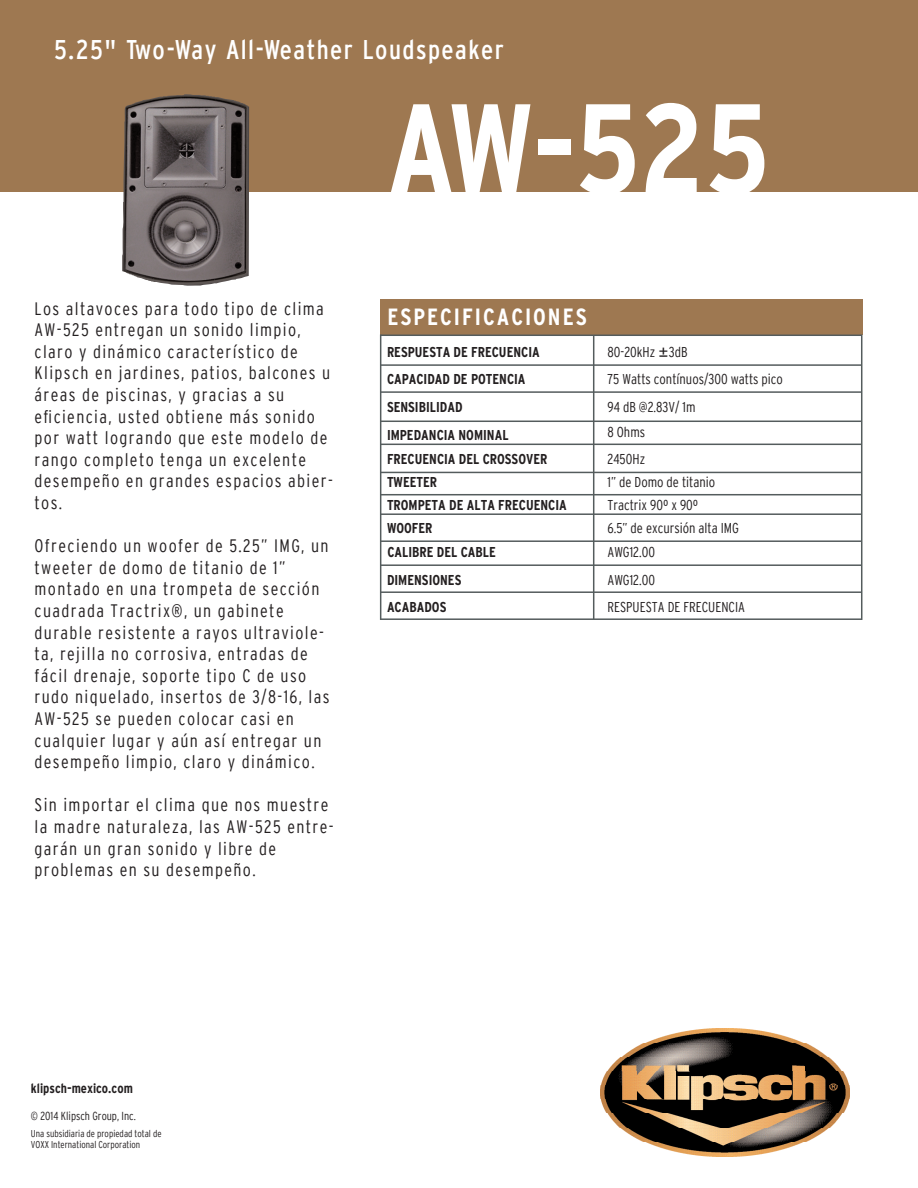
<style>
.page{position:relative;width:918px;height:1188px;background:#fff}
.page>*{position:absolute;margin:0;border:0;box-sizing:border-box;transform-origin:0 0}
.t1{font:700 condensed 127.5px "Interstate";color:#fff}
.t2{font:condensed 27px "Interstate";letter-spacing:.055em;color:#fff}
.t3{font:700 condensed 23.4px "Interstate";letter-spacing:.085em;color:#fff}
.t4{font:300 condensed 18px/21.6px "Interstate";letter-spacing:.075em;color:#231f20}
.t5{font:700 condensed 14.25px/23.4px "Interstate";color:#231f20}
.t6{font:300 condensed 14.25px/23.2px "Interstate";color:#231f20}
.t7{font:700 condensed 13.65px "Interstate";color:#231f20}
.t8{font:300 condensed 11.55px "Interstate";color:#231f20}
.t9{font:300 condensed 9.9px/11.7px "Interstate";color:#231f20}
</style>
<div class="page">
<div style="left:0;top:0;width:918px;height:191px;background:#9e7851"></div>
<img style="left:122px;top:94px;width:127px;height:192px">
<div style="left:380px;top:299px;width:482px;height:36px;background:#9e7851"></div>
<hr style="left:381px;top:364px;width:481px;height:2px;background:#545c5d">
<hr style="left:381px;top:335px;width:481px;height:1px;background:#545c5d">
<hr style="left:380px;top:335px;width:1px;height:285px;background:#545c5d">
<hr style="left:593px;top:335px;width:1px;height:284px;background:#545c5d">
<hr style="left:861px;top:335px;width:1px;height:285px;background:#545c5d">
<hr style="left:381px;top:391px;width:481px;height:2px;background:#545c5d">
<hr style="left:381px;top:421px;width:481px;height:1px;background:#545c5d">
<hr style="left:381px;top:444px;width:481px;height:1px;background:#545c5d">
<hr style="left:381px;top:472px;width:481px;height:1px;background:#545c5d">
<hr style="left:381px;top:494px;width:481px;height:1px;background:#545c5d">
<hr style="left:381px;top:513px;width:481px;height:2px;background:#545c5d">
<hr style="left:381px;top:540px;width:481px;height:2px;background:#545c5d">
<hr style="left:381px;top:564px;width:481px;height:2px;background:#545c5d">
<hr style="left:381px;top:591px;width:481px;height:2px;background:#545c5d">
<hr style="left:381px;top:618px;width:481px;height:2px;background:#545c5d">
<img style="left:622px;top:1043px;width:206px;height:14px">
<img style="left:607px;top:1057px;width:235px;height:14px">
<img style="left:600px;top:1071px;width:249px;height:43px">
<img style="left:608px;top:1114px;width:234px;height:14px">
<img style="left:620px;top:1128px;width:209px;height:14px">
<img style="left:645px;top:1142px;width:159px;height:15px">
<img style="left:645px;top:1028px;width:159px;height:15px">
<h2 class="t2" style="left:54px;top:34px;width:451px">5.25" Two-Way All-Weather Loudspeaker</h2>
<p class="t4" style="left:35px;top:297px;width:300px">Los altavoces para todo tipo de clima<br>AW-525 entregan un sonido limpio, claro y dinámico característico de<br>Klipsch en jardines, patios, balcones u áreas de piscinas, y gracias a su eficiencia, usted obtiene más sonido por watt logrando que este modelo de rango completo tenga un excelente desempeño en grandes espacios abier&shy;tos.</p>
<p class="t4" style="left:35px;top:535px;width:297px">Ofreciendo un woofer de 5.25” IMG, un tweeter de domo de titanio de 1” montado en una trompeta de sección cuadrada Tractrix®, un gabinete durable resistente a rayos ultraviole&shy;ta, rejilla no corrosiva, entradas de fácil drenaje, soporte tipo C de uso rudo niquelado, insertos de 3/8-16, las AW-525 se pueden colocar casi en cualquier lugar y aún así entregar un desempeño limpio, claro y dinámico.</p>
<p class="t4" style="left:35px;top:794px;width:301px">Sin importar el clima que nos muestre la madre naturaleza, las AW-525 entre&shy;garán un gran sonido y libre de problemas en su desempeño.</p>
<h1 class="t1" style="left:387px;top:78px;width:384px">AW-525</h1>
<p class="t3" style="left:387px;top:304px;width:201px">ESPECIFICACIONES</p>
<p class="t5" style="left:387px;top:340px;width:154px">RESPUESTA DE FRECUENCIA</p>
<p class="t6" style="left:607px;top:338px;width:177px;line-height:27.3px">80-20kHz ±3dB<br>75 Watts contínuos/300 watts pico</p>
<p class="t5" style="left:387px;top:367px;width:140px">CAPACIDAD DE POTENCIA</p>
<p class="t5" style="left:387px;top:395px;width:77px">SENSIBILIDAD</p>
<p class="t5" style="left:387px;top:424px;width:123px">IMPEDANCIA NOMINAL</p>
<p class="t5" style="left:387px;top:448px;width:162px">FRECUENCIA DEL CROSSOVER</p>
<p class="t5" style="left:387px;top:494px;width:181px">TROMPETA DE ALTA FRECUENCIA<br>WOOFER<br>CALIBRE DEL CABLE</p>
<p class="t5" style="left:387px;top:568px;width:76px">DIMENSIONES</p>
<p class="t5" style="left:387px;top:471px;width:52px">TWEETER</p>
<p class="t5" style="left:387px;top:595px;width:61px">ACABADOS</p>
<p class="t6" style="left:607px;top:395px;width:90px">94 dB @2.83V/ 1m</p>
<p class="t6" style="left:607px;top:419px;width:39px;line-height:27.2px">8 Ohms<br>2450Hz</p>
<p class="t6" style="left:607px;top:471px;width:133px">1” de Domo de titanio<br>Tractrix 90º x 90º<br>6.5” de excursión alta IMG<br>AWG12.00</p>
<p class="t6" style="left:607px;top:566px;width:139px;line-height:27.5px">AWG12.00<br>RESPUESTA DE FRECUENCIA</p>
<p class="t7" style="left:31px;top:1080px;width:103px">klipsch-mexico.com</p>
<p class="t9" style="left:31px;top:1127px;width:132px">Una subsidiaria de propiedad total de<br>VOXX International Corporation</p>
<p class="t8" style="left:31px;top:1110px;width:107px">© 2014 Klipsch Group, Inc.</p>
</div>
